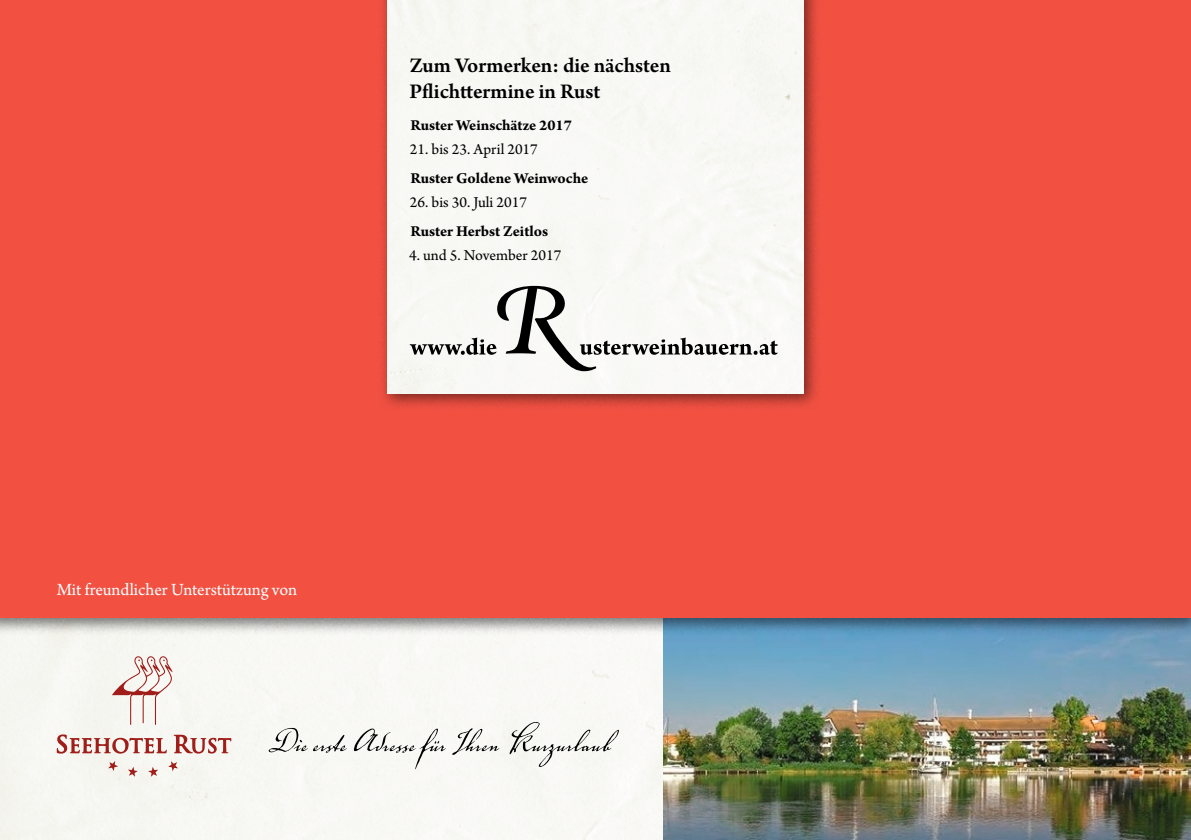
<style>
.page{position:relative;width:1191px;height:840px;background:#fff}
.page>*{position:absolute;margin:0;border:0;box-sizing:border-box;transform-origin:0 0}
.t1{font:600 22px/26px "Arno Pro";color:#000}
.t2{font:18px "Arno Pro";color:#fff}
.t3{font:700 16px "Arno Pro";color:#000}
.t4{font:16px "Arno Pro";color:#000}
</style>
<div class="page">
<div style="left:0;top:635px;width:663px;height:204px;background:#f8f8f4"></div>
<img style="left:663px;top:635px;width:528px;height:204px">
<div style="left:0;top:0;width:1191px;height:635px;background:#000;opacity:.5"></div>
<div style="left:0;top:0;width:1191px;height:617px;background:#f25142"></div>
<div style="left:378px;top:0;width:443px;height:411px;background:#000;opacity:.5"></div>
<div style="left:387px;top:0;width:417px;height:393px;background:#f8f8f5"></div>
<svg style="left:174px;top:734px;width:57px;height:19px"></svg>
<svg style="left:57px;top:733px;width:110px;height:20px"></svg>
<svg style="left:168px;top:760px;width:10px;height:10px"></svg>
<svg style="left:148px;top:766px;width:10px;height:10px"></svg>
<svg style="left:128px;top:766px;width:10px;height:10px"></svg>
<svg style="left:108px;top:760px;width:10px;height:10px"></svg>
<svg style="left:112px;top:656px;width:61px;height:68px"></svg>
<svg style="left:269px;top:727px;width:78px;height:25px"></svg>
<svg style="left:354px;top:728px;width:92px;height:40px"></svg>
<svg style="left:452px;top:727px;width:47px;height:27px"></svg>
<svg style="left:509px;top:721px;width:110px;height:45px"></svg>
<svg style="left:410px;top:286px;width:367px;height:85px"></svg>
<h1 class="t1" style="left:409px;top:53px;width:263px">Zum Vormerken: die nächsten<br>Pflichttermine in Rust</h1>
<p class="t3" style="left:410px;top:116px;width:163px">Ruster Weinschätze 2017</p>
<p class="t4" style="left:410px;top:140px;width:129px">21. bis 23. April 2017</p>
<p class="t3" style="left:410px;top:169px;width:179px">Ruster Goldene Weinwoche</p>
<p class="t4" style="left:410px;top:193px;width:119px">26. bis 30. Juli 2017</p>
<p class="t3" style="left:410px;top:222px;width:139px">Ruster Herbst Zeitlos</p>
<p class="t4" style="left:409px;top:246px;width:154px">4. und 5. November 2017</p>
<p class="t2" style="left:57px;top:578px;width:242px">Mit freundlicher Unterstützung von</p>
</div>
